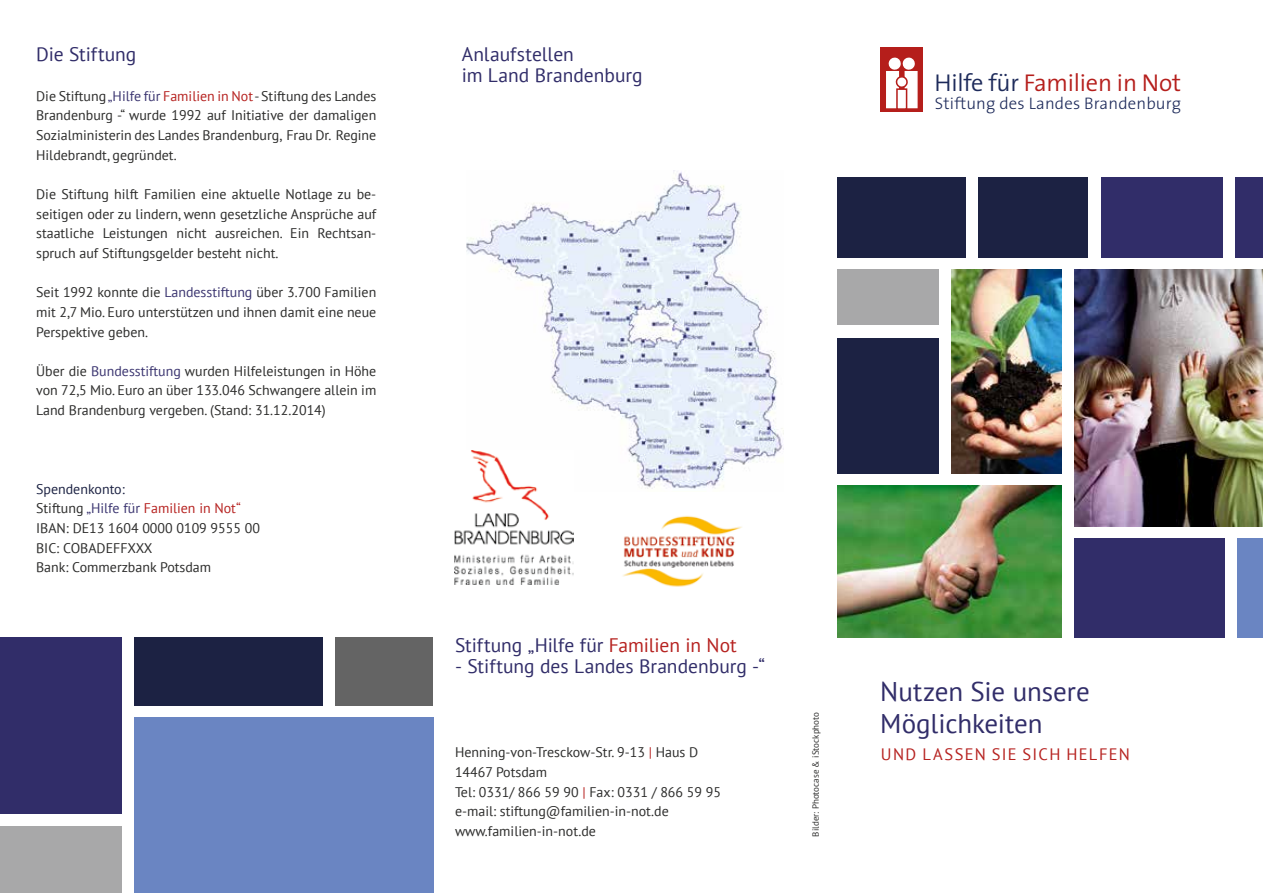
<style>
.page{position:relative;width:1263px;height:893px;background:#fff}
.page>*{position:absolute;margin:0;border:0;box-sizing:border-box;transform-origin:0 0}
.t1{font:27px/32.4px "PT Sans";color:#312d69}
.t2{font:300 24.45px "The Sans";letter-spacing:-.01em;color:#b51e1b}
.t3{font:19.5px/21px "PT Sans";color:#312d69}
.t4{font:300 16.8px "The Sans";letter-spacing:.01em;color:#1d2a5a}
.t5{font:16.5px "PT Sans";color:#b62220}
.t6{font:13.95px/19.6px "PT Sans";color:#2c2c2b;text-align:justify}
.t7{font:9px "PT Sans";color:#2c2c2b}
.s1{color:#3b3570}
.s2{color:#b62220}
.s3{color:#1c2243}
.s4{color:#1d2a5a}
</style>
<div class="page">
<svg style="left:880px;top:47px;width:43px;height:65px"></svg>
<img style="left:1074px;top:269px;width:189px;height:258px">
<img style="left:952px;top:269px;width:109px;height:204px">
<div style="left:838px;top:269px;width:101px;height:56px;background:#a8a8a9"></div>
<div style="left:838px;top:338px;width:101px;height:135px;background:#1c2243"></div>
<div style="left:838px;top:178px;width:128px;height:80px;background:#1c2243"></div>
<div style="left:978px;top:178px;width:110px;height:80px;background:#1c2243"></div>
<div style="left:1101px;top:178px;width:121px;height:80px;background:#312d69"></div>
<div style="left:1235px;top:178px;width:28px;height:80px;background:#312d69"></div>
<div style="left:1074px;top:538px;width:151px;height:99px;background:#312d69"></div>
<div style="left:1237px;top:538px;width:26px;height:99px;background:#6a85c2"></div>
<img style="left:838px;top:485px;width:224px;height:152px">
<img style="left:466px;top:171px;width:318px;height:318px">
<div style="left:0;top:638px;width:121px;height:176px;background:#312d69"></div>
<div style="left:0;top:826px;width:121px;height:67px;background:#a8a8a9"></div>
<div style="left:134px;top:638px;width:189px;height:68px;background:#1c2243"></div>
<div style="left:335px;top:638px;width:98px;height:68px;background:#646464"></div>
<div style="left:134px;top:718px;width:300px;height:175px;background:#6a85c2"></div>
<img style="left:623px;top:515px;width:119px;height:72px">
<img style="left:454px;top:451px;width:120px;height:133px">
<h3 class="t3" style="left:36px;top:44px;width:102px">Die Stiftung</h3>
<p class="t6" style="left:36px;top:86px;width:342px">Die Stiftung <span class="s1">„Hilfe für</span> <span class="s2">Familien in Not</span>- Stiftung des Landes Brandenburg -“ wurde 1992 auf Initiative der damaligen Sozialministerin des Landes Brandenburg, Frau Dr. Regine Hildebrandt, gegründet.</p>
<p class="t6" style="left:36px;top:184px;width:342px">Die Stiftung hilft Familien eine aktuelle Notlage zu be&shy;seitigen oder zu lindern, wenn gesetzliche Ansprüche auf staatliche Leistungen nicht ausreichen. Ein Rechtsan&shy;spruch auf Stiftungsgelder besteht nicht.</p>
<p class="t6" style="left:36px;top:282px;width:342px">Seit 1992 konnte die <span class="s1">Landesstiftung</span> über 3.700 Familien mit 2,7 Mio. Euro unterstützen und ihnen damit eine neue Perspektive geben.</p>
<p class="t6" style="left:36px;top:361px;width:342px">Über die <span class="s1">Bundesstiftung</span> wurden Hilfeleistungen in Höhe von 72,5 Mio. Euro an über 133.046 Schwangere allein im Land Brandenburg vergeben. (Stand: 31.12.2014)</p>
<p class="t6" style="left:36px;top:479px;width:225px;text-align:left"><span class="s3">Spendenkonto:<br></span>Stiftung <span class="s1">„Hilfe für</span> <span class="s2">Familien in Not“<br></span>IBAN: DE13 1604 0000 0109 9555 00<br>BIC: COBADEFFXXX<br>Bank: Commerzbank Potsdam</p>
<h3 class="t3" style="left:462px;top:44px;width:182px">Anlaufstellen<br>im Land Brandenburg</h3>
<h2 class="t2" style="left:934px;top:62px;width:248px"><span class="s4">Hilfe für</span> Familien in Not</h2>
<p class="t4" style="left:935px;top:89px;width:248px">Stiftung des Landes Brandenburg</p>
<h3 class="t3" style="left:455px;top:635px;width:283px">Stiftung „Hilfe für <span class="s2">Familien in Not</span></h3>
<h3 class="t3" style="left:455px;top:656px;width:311px">- Stiftung des Landes Brandenburg -“</h3>
<p class="t6" style="left:455px;top:742px;width:267px;text-align:left">Henning-von-Tresckow-Str. 9-13 <span class="s2">|</span> Haus D<br>14467 Potsdam<br>Tel: 0331/ 866 59 90 <span class="s2">|</span> Fax: 0331 / 866 59 95 e-mail: stiftung@familien-in-not.de www.familien-in-not.de</p>
<p class="t7" style="left:810px;top:836px;width:126px;rotate:-90deg">Bilder: Photocase &amp; iStockphoto</p>
<h1 class="t1" style="left:880px;top:674px;width:211px">Nutzen Sie unsere<br>Möglichkeiten</h1>
<p class="t5" style="left:881px;top:744px;width:53px">und lassen</p>
<p class="t5" style="left:992px;top:744px;width:41px">Sie sich</p>
<p class="t5" style="left:1066px;top:744px;width:12px">helfen</p>
</div>
